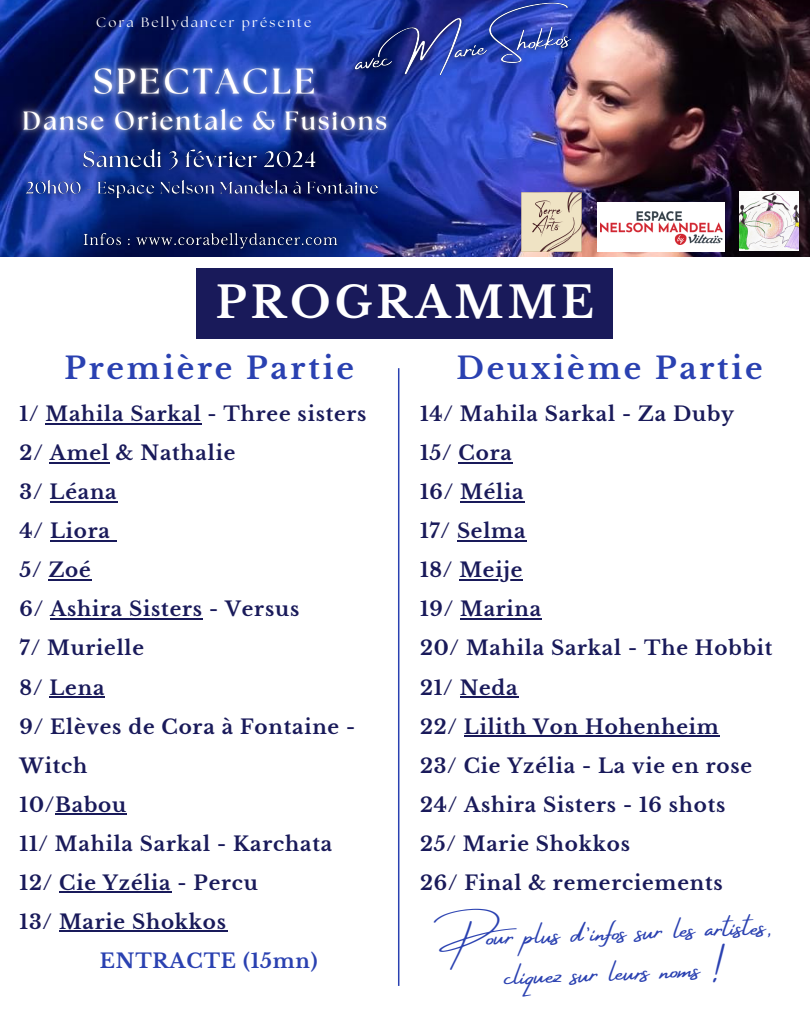
<style>
.page{position:relative;width:810px;height:1013px;background:#fff}
.page>*{position:absolute;margin:0;border:0;box-sizing:border-box;transform-origin:0 0}
.t1{font:700 43px "Libre Baskerville";letter-spacing:.095em;color:#fff}
.t2{font:700 30px "Libre Baskerville";letter-spacing:.095em;color:#2a41b1}
.t3{font:29.4px/40.6px "Amsterdam Four";color:#2a41b1;text-align:center}
.t4{font:700 19.9px/39px "Libre Baskerville";letter-spacing:.04em;color:#191a5a}
.t5{font:700 19.9px "Libre Baskerville";letter-spacing:.04em;color:#2a41b1}
.t6{font:13.5px "The Seasons";letter-spacing:.165em;color:#fff}
</style>
<div class="page">
<img style="left:1px;top:0;width:809px;height:256px">
<img style="left:522px;top:192px;width:59px;height:60px">
<img style="left:740px;top:191px;width:59px;height:59px">
<div style="left:597px;top:202px;width:128px;height:49px;background:#fff"></div>
<img style="left:600px;top:211px;width:122px;height:34px">
<img style="left:0;top:37px;width:417px;height:125px">
<img style="left:77px;top:227px;width:267px;height:29px">
<img style="left:17px;top:140px;width:370px;height:68px">
<img style="left:335px;top:0;width:254px;height:101px">
<div style="left:197px;top:268px;width:416px;height:71px;background:#191a5a"></div>
<hr style="left:46px;top:423px;width:156px;height:1px;background:#191a5a">
<hr style="left:50px;top:462px;width:60px;height:1px;background:#191a5a">
<hr style="left:50px;top:501px;width:68px;height:1px;background:#191a5a">
<hr style="left:50px;top:540px;width:61px;height:1px;background:#191a5a">
<hr style="left:49px;top:579px;width:43px;height:1px;background:#191a5a">
<hr style="left:50px;top:618px;width:153px;height:1px;background:#191a5a">
<hr style="left:49px;top:696px;width:56px;height:1px;background:#191a5a">
<hr style="left:55px;top:813px;width:72px;height:1px;background:#191a5a">
<hr style="left:59px;top:891px;width:113px;height:1px;background:#191a5a">
<hr style="left:59px;top:930px;width:168px;height:1px;background:#191a5a">
<hr style="left:459px;top:462px;width:54px;height:1px;background:#191a5a">
<hr style="left:460px;top:501px;width:64px;height:1px;background:#191a5a">
<hr style="left:457px;top:540px;width:69px;height:1px;background:#191a5a">
<hr style="left:459px;top:579px;width:64px;height:1px;background:#191a5a">
<hr style="left:460px;top:618px;width:82px;height:1px;background:#191a5a">
<hr style="left:460px;top:696px;width:58px;height:1px;background:#191a5a">
<hr style="left:464px;top:735px;width:256px;height:1px;background:#191a5a">
<hr style="left:398px;top:368px;width:1px;height:617px;background:#2a41b1">
<p class="t6" style="left:96px;top:16px;width:216px">Cora Bellydancer présente</p>
<p class="t1" style="left:216px;top:277px;width:380px">PROGRAMME</p>
<h2 class="t2" style="left:64px;top:349px;width:291px">Première Partie</h2>
<h1 class="t4" style="left:20px;top:395px;width:348px">1/ Mahila Sarkal - Three sisters</h1>
<h1 class="t4" style="left:20px;top:434px;width:217px">2/ Amel &amp; Nathalie</h1>
<h1 class="t4" style="left:20px;top:473px;width:99px">3/ Léana</h1>
<h1 class="t4" style="left:20px;top:512px;width:92px">4/ Liora</h1>
<h1 class="t4" style="left:20px;top:551px;width:73px">5/ Zoé</h1>
<h1 class="t4" style="left:20px;top:590px;width:281px">6/ Ashira Sisters - Versus</h1>
<h1 class="t4" style="left:20px;top:629px;width:126px">7/ Murielle</h1>
<h1 class="t4" style="left:20px;top:668px;width:86px">8/ Lena</h1>
<h1 class="t4" style="left:20px;top:707px;width:337px">9/ Elèves de Cora à Fontaine -</h1>
<h1 class="t4" style="left:20px;top:746px;width:69px">Witch</h1>
<h1 class="t4" style="left:20px;top:785px;width:108px">10/Babou</h1>
<h1 class="t4" style="left:20px;top:824px;width:314px">11/ Mahila Sarkal - Karchata</h1>
<h1 class="t4" style="left:20px;top:863px;width:240px">12/ Cie Yzélia - Percu</h1>
<h1 class="t4" style="left:20px;top:902px;width:208px">13/ Marie Shokkos</h1>
<h1 class="t5" style="left:100px;top:948px;width:219px">ENTRACTE (15mn)</h1>
<h5 class="t2" style="left:456px;top:349px;width:308px">Deuxième Partie</h5>
<h2 class="t4" style="left:420px;top:395px;width:316px">14/ Mahila Sarkal - Za Duby<br>15/ Cora<br>16/ Mélia<br>17/ Selma<br>18/ Meije</h2>
<h5 class="t4" style="left:420px;top:590px;width:354px">19/ Marina<br>20/ Mahila Sarkal - The Hobbit<br>21/ Neda<br>22/ Lilith Von Hohenheim<br>23/ Cie Yzélia - La vie en rose<br>24/ Ashira Sisters - 16 shots<br>25/ Marie Shokkos<br>26/ Final &amp; remerciements</h5>
<h3 class="t3" style="left:446px;top:918px;width:326px;rotate:-2deg">Pour plus d’infos sur les artistes, cliquez sur leurs noms !</h3>
</div>
